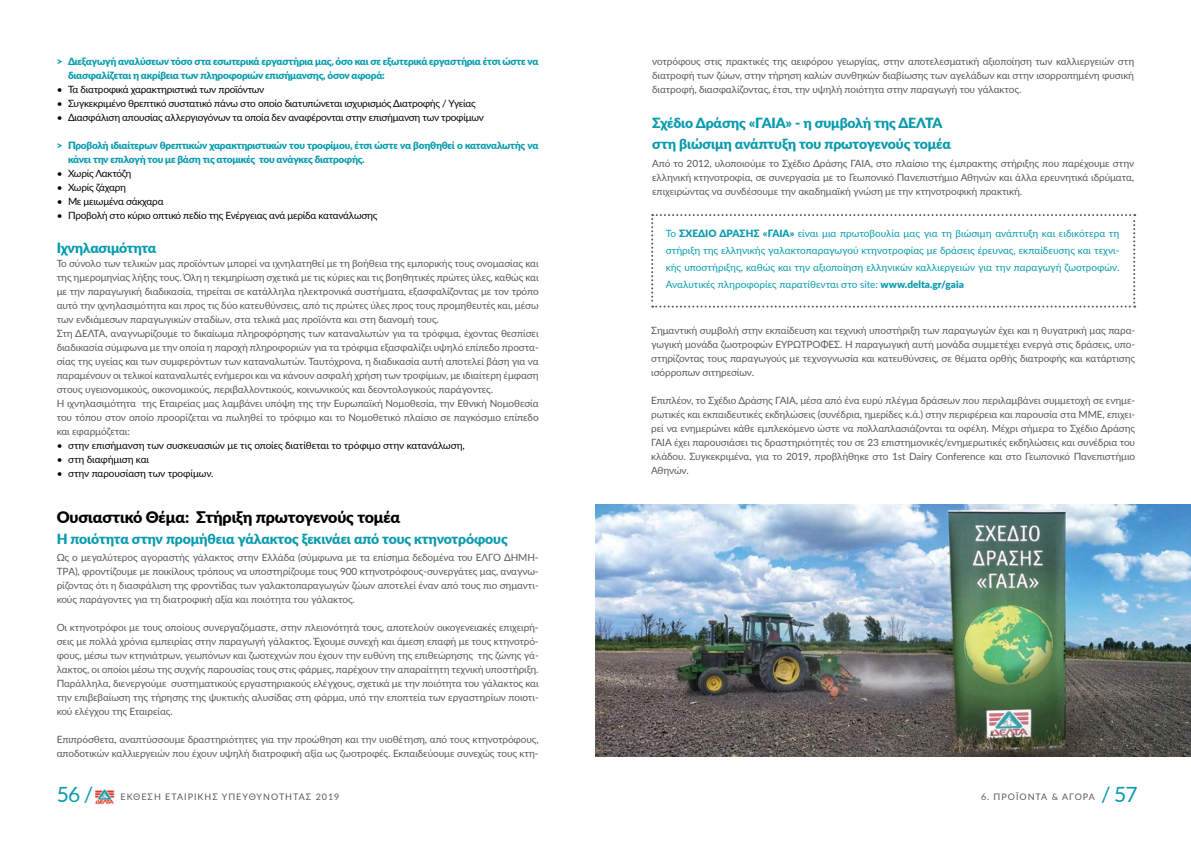
<style>
.page{position:relative;width:1191px;height:842px;background:#fff}
.page>*{position:absolute;margin:0;border:0;box-sizing:border-box;transform-origin:0 0}
.t1{font:21px "Lato";color:#069bad}
.t2{font:900 16px "Lato";letter-spacing:-.01em;color:#000}
.t3{font:900 14px/21px "Lato";letter-spacing:-.01em;color:#069bad}
.t4{font:10px/14px "Lato";letter-spacing:-.01em;color:#58595b;text-align:justify}
.t5{font:10px "Lato";letter-spacing:-.025em;color:#000}
.t6{font:10px/17px "Lato";color:#069bad;text-align:justify}
.t7{font:900 10px/14px "Lato";letter-spacing:-.025em;color:#069bad}
.t8{font:9px "Lato";letter-spacing:.11em;color:#58595b}
.s1{font-weight:900}
</style>
<div class="page">
<img style="left:96px;top:789px;width:18px;height:15px">
<img style="left:595px;top:505px;width:596px;height:252px">
<svg style="left:651px;top:214px;width:484px;height:94px"></svg>
<p class="t7" style="left:68px;top:54px;width:472px;text-indent:-11px">&gt; Διεξαγωγή αναλύσεων τόσο στα εσωτερικά εργαστήρια μας, όσο και σε εξωτερικά εργαστήρια έτσι ώστε να διασφαλίζεται η ακρίβεια των πληροφοριών επισήμανσης, όσον αφορά:</p>
<p class="t5" style="left:57px;top:82px;width:209px">• Τα διατροφικά χαρακτηριστικά των προϊόντων</p>
<p class="t5" style="left:57px;top:96px;width:420px">• Συγκεκριμένο θρεπτικό συστατικό πάνω στο οποίο διατυπώνεται ισχυρισμός Διατροφής / Υγείας</p>
<p class="t5" style="left:57px;top:110px;width:429px">• Διασφάλιση απουσίας αλλεργιογόνων τα οποία δεν αναφέρονται στην επισήμανση των τροφίμων</p>
<p class="t7" style="left:68px;top:138px;width:472px;text-indent:-11px">&gt; Προβολή ιδιαίτερων θρεπτικών χαρακτηριστικών του τροφίμου, έτσι ώστε να βοηθηθεί ο καταναλωτής να κάνει την επιλογή του με βάση τις ατομικές του ανάγκες διατροφής.</p>
<p class="t5" style="left:57px;top:166px;width:76px">• Χωρίς Λακτόζη</p>
<p class="t5" style="left:57px;top:180px;width:71px">• Χωρίς ζάχαρη</p>
<p class="t5" style="left:57px;top:194px;width:108px">• Με μειωμένα σάκχαρα</p>
<p class="t5" style="left:57px;top:208px;width:322px">• Προβολή στο κύριο οπτικό πεδίο της Ενέργειας ανά μερίδα κατανάλωσης</p>
<h3 class="t3" style="left:57px;top:237px;width:101px">Ιχνηλασιμότητα</h3>
<p class="t4" style="left:57px;top:256px;width:483px;text-align:left">Το σύνολο των τελικών μας προϊόντων μπορεί να ιχνηλατηθεί με τη βοήθεια της εμπορικής τους ονομασίας και της ημερομηνίας λήξης τους. Όλη η τεκμηρίωση σχετικά με τις κύριες και τις βοηθητικές πρώτες ύλες, καθώς και με την παραγωγική διαδικασία, τηρείται σε κατάλληλα ηλεκτρονικά συστήματα, εξασφαλίζοντας με τον τρόπο αυτό την ιχνηλασιμότητα και προς τις δύο κατευθύνσεις, από τις πρώτες ύλες προς τους προμηθευτές και, μέσω των ενδιάμεσων παραγωγικών σταδίων, στα τελικά μας προϊόντα και στη διανομή τους.<br>Στη ΔΕΛΤΑ, αναγνωρίζουμε το δικαίωμα πληροφόρησης των καταναλωτών για τα τρόφιμα, έχοντας θεσπίσει διαδικασία σύμφωνα με την οποία η παροχή πληροφοριών για τα τρόφιμα εξασφαλίζει υψηλό επίπεδο προστα&shy;σίας της υγείας και των συμφερόντων των καταναλωτών. Ταυτόχρονα, η διαδικασία αυτή αποτελεί βάση για να παραμένουν οι τελικοί καταναλωτές ενήμεροι και να κάνουν ασφαλή χρήση των τροφίμων, με ιδιαίτερη έμφαση στους υγειονομικούς, οικονομικούς, περιβαλλοντικούς, κοινωνικούς και δεοντολογικούς παράγοντες.<br>Η ιχνηλασιμότητα της Εταιρείας μας λαμβάνει υπόψη της την Ευρωπαϊκή Νομοθεσία, την Εθνική Νομοθεσία του τόπου στον οποίο προορίζεται να πωληθεί το τρόφιμο και το Νομοθετικό πλαίσιο σε παγκόσμιο επίπεδο και εφαρμόζεται:</p>
<p class="t5" style="left:57px;top:438px;width:409px">• στην επισήμανση των συσκευασιών με τις οποίες διατίθεται το τρόφιμο στην κατανάλωση,</p>
<p class="t5" style="left:57px;top:452px;width:94px">• στη διαφήμιση και</p>
<p class="t5" style="left:57px;top:466px;width:158px">• στην παρουσίαση των τροφίμων.</p>
<h2 class="t2" style="left:57px;top:505px;width:345px">Ουσιαστικό Θέμα: Στήριξη πρωτογενούς τομέα</h2>
<h3 class="t3" style="left:57px;top:528px;width:452px">Η ποιότητα στην προμήθεια γάλακτος ξεκινάει από τους κτηνοτρόφους</h3>
<p class="t4" style="left:57px;top:550px;width:483px">Ως ο μεγαλύτερος αγοραστής γάλακτος στην Ελλάδα (σύμφωνα με τα επίσημα δεδομένα του ΕΛΓΟ ΔΗΜΗ-ΤΡA), φροντίζουμε με ποικίλους τρόπους να υποστηρίζουμε τους 900 κτηνοτρόφους-συνεργάτες μας, αναγνω&shy;ρίζοντας ότι η διασφάλιση της φροντίδας των γαλακτοπαραγωγών ζώων αποτελεί έναν από τους πιο σημαντι&shy;κούς παράγοντες για τη διατροφική αξία και ποιότητα του γάλακτος.</p>
<p class="t4" style="left:57px;top:620px;width:483px">Οι κτηνοτρόφοι με τους οποίους συνεργαζόμαστε, στην πλειονότητά τους, αποτελούν οικογενειακές επιχειρή&shy;σεις με πολλά χρόνια εμπειρίας στην παραγωγή γάλακτος. Έχουμε συνεχή και άμεση επαφή με τους κτηνοτρό&shy;φους, μέσω των κτηνιάτρων, γεωπόνων και ζωοτεχνών που έχουν την ευθύνη της επιθεώρησης της ζώνης γά&shy;λακτος, οι οποίοι μέσω της συχνής παρουσίας τους στις φάρμες, παρέχουν την απαραίτητη τεχνική υποστήριξη.<br>Παράλληλα, διενεργούμε συστηματικούς εργαστηριακούς ελέγχους, σχετικά με την ποιότητα του γάλακτος και την επιβεβαίωση της τήρησης της ψυκτικής αλυσίδας στη φάρμα, υπό την εποπτεία των εργαστηρίων ποιοτι&shy;κού ελέγχου της Εταιρείας.</p>
<p class="t4" style="left:57px;top:732px;width:483px">Επιπρόσθετα, αναπτύσσουμε δραστηριότητες για την προώθηση και την υιοθέτηση, από τους κτηνοτρόφους, αποδοτικών καλλιεργειών που έχουν υψηλή διατροφική αξία ως ζωοτροφές. Εκπαιδεύουμε συνεχώς τους κτη-</p>
<p class="t4" style="left:652px;top:54px;width:483px">νοτρόφους στις πρακτικές της αειφόρου γεωργίας, στην αποτελεσματική αξιοποίηση των καλλιεργειών στη διατροφή των ζώων, στην τήρηση καλών συνθηκών διαβίωσης των αγελάδων και στην ισορροπημένη φυσική διατροφή, διασφαλίζοντας, έτσι, την υψηλή ποιότητα στην παραγωγή του γάλακτος.</p>
<h3 class="t3" style="left:652px;top:112px;width:300px">Σχέδιο Δράσης «ΓΑΙΑ» - η συμβολή της ΔΕΛΤΑ στη βιώσιμη ανάπτυξη του πρωτογενούς τομέα</h3>
<p class="t4" style="left:652px;top:156px;width:483px">Από το 2012, υλοποιούμε το Σχέδιο Δράσης ΓΑΙΑ, στο πλαίσιο της έμπρακτης στήριξης που παρέχουμε στην ελληνική κτηνοτροφία, σε συνεργασία με το Γεωπονικό Πανεπιστήμιο Αθηνών και άλλα ερευνητικά ιδρύματα, επιχειρώντας να συνδέσουμε την ακαδημαϊκή γνώση με την κτηνοτροφική πρακτική.</p>
<p class="t6" style="left:665px;top:224px;width:455px">To <span class="s1">ΣΧΕΔΙΟ ΔΡΑΣΗΣ «ΓΑΙΑ»</span> είναι μια πρωτοβουλία μας για τη βιώσιμη ανάπτυξη και ειδικότερα τη στήριξη της ελληνικής γαλακτοπαραγωγού κτηνοτροφίας με δράσεις έρευνας, εκπαίδευσης και τεχνι&shy;κής υποστήριξης, καθώς και την αξιοποίηση ελληνικών καλλιεργειών για την παραγωγή ζωοτροφών.<br>Αναλυτικές πληροφορίες παρατίθενται στο site: <span class="s1">www.delta.gr/gaia</span></p>
<p class="t4" style="left:651px;top:323px;width:485px">Σημαντική συμβολή στην εκπαίδευση και τεχνική υποστήριξη των παραγωγών έχει και η θυγατρική μας παρα&shy;γωγική μονάδα ζωοτροφών ΕΥΡΩΤΡΟΦΕΣ. H παραγωγική αυτή μονάδα συμμετέχει ενεργά στις δράσεις, υπο&shy;στηρίζοντας τους παραγωγούς με τεχνογνωσία και κατευθύνσεις, σε θέματα ορθής διατροφής και κατάρτισης ισόρροπων σιτηρεσίων.</p>
<p class="t4" style="left:651px;top:393px;width:485px">Επιπλέον, το Σχέδιο Δράσης ΓΑΙΑ, μέσα από ένα ευρύ πλέγμα δράσεων που περιλαμβάνει συμμετοχή σε ενημε&shy;ρωτικές και εκπαιδευτικές εκδηλώσεις (συνέδρια, ημερίδες κ.ά.) στην περιφέρεια και παρουσία στα ΜΜΕ, επιχει&shy;ρεί να ενημερώνει κάθε εμπλεκόμενο ώστε να πολλαπλασιάζονται τα οφέλη. Μέχρι σήμερα το Σχέδιο Δράσης ΓΑΙΑ έχει παρουσιάσει τις δραστηριότητές του σε 23 επιστημονικές/ενημερωτικές εκδηλώσεις και συνέδρια του κλάδου. Συγκεκριμένα, για το 2019, προβλήθηκε στο 1st Dairy Conference και στο Γεωπονικό Πανεπιστήμιο Αθηνών.</p>
<h1 class="t1" style="left:57px;top:779px;width:38px">56 /</h1>
<p class="t8" style="left:120px;top:790px;width:220px">ΕΚΘΕΣΗ ΕΤΑΙΡΙΚΗΣ YΠΕΥΘΥΝΟΤΗΤΑΣ 2019</p>
<p class="t8" style="left:981px;top:790px;width:115px">6. ΠΡΟΪΌΝΤΑ &amp; ΑΓΟΡΆ</p>
<h1 class="t1" style="left:1101px;top:779px;width:38px">/ 57</h1>
</div>
